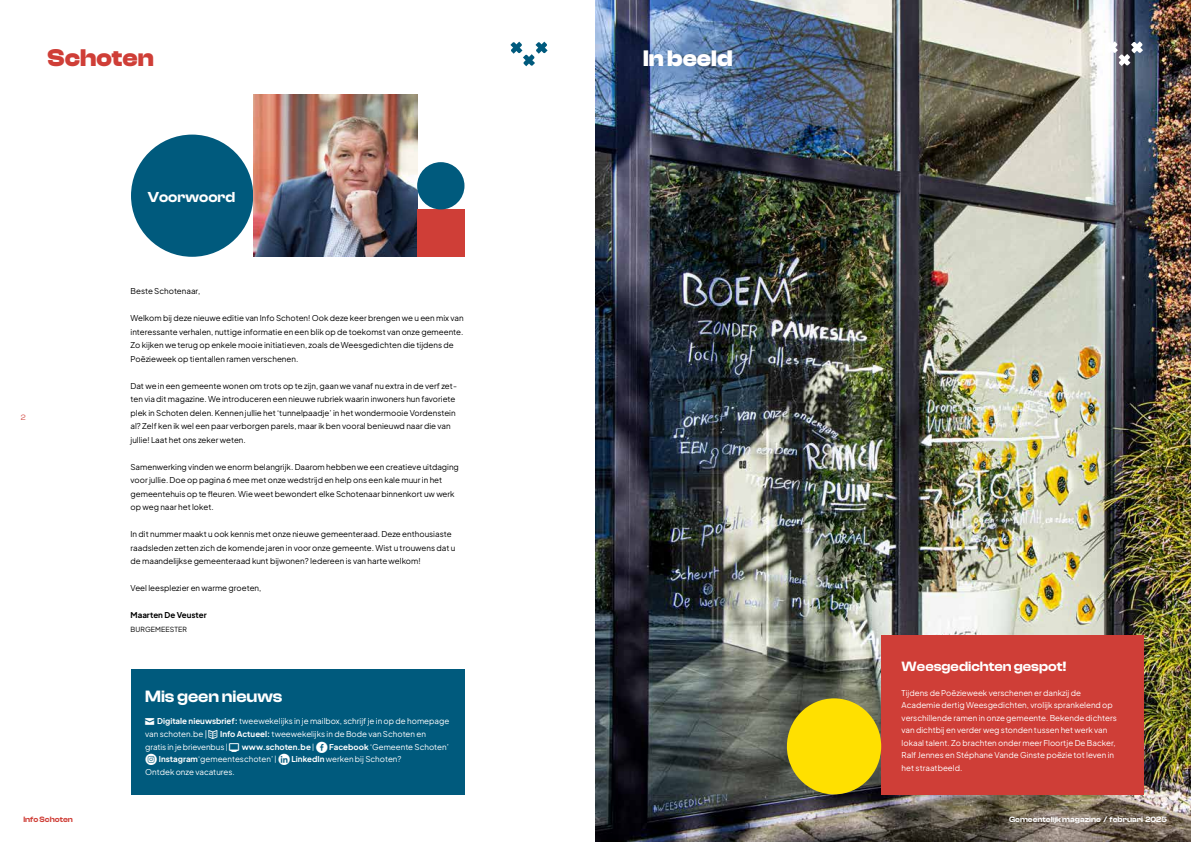
<style>
.page{position:relative;width:1191px;height:842px;background:#fff}
.page>*{position:absolute;margin:0;border:0;box-sizing:border-box;transform-origin:0 0}
.t1{font:700 25px "Clash Display";color:#cf3e37}
.t2{font:700 23.3px "Clash Display";color:#fff}
.t3{font:600 17px "Clash Display";color:#fff}
.t4{font:600 15px "Clash Display";color:#fff}
.t5{font:600 14px "Clash Display";color:#fff}
.t6{font:8px/13.5px "Plus Jakarta Sans";color:#000}
.t7{font:8px/12.5px "Plus Jakarta Sans";color:#fff}
.t8{font:600 8px "Clash Display";color:#fff}
.t9{font:700 8px "Plus Jakarta Sans";color:#000}
.t10{font:600 8px "Clash Display";color:#cf3e37}
.t11{font:8px "Clash Display";color:#cf3e37}
.t12{font:7px "Plus Jakarta Sans";letter-spacing:.01em;color:#000}
.s1{font-weight:700}
.s2{font-family:"Poppins";font-weight:300}
.s3{font-family:"Social Shapes";font-size:10px}
</style>
<div class="page">
<img style="left:595px;top:0;width:596px;height:842px">
<svg style="left:1105px;top:41px;width:38px;height:25px"></svg>
<svg style="left:510px;top:42px;width:37px;height:24px"></svg>
<div style="left:131px;top:135px;width:122px;height:122px;background:#005a7d;border-radius:50%"></div>
<img style="left:253px;top:94px;width:164px;height:163px">
<div style="left:417px;top:209px;width:47px;height:48px;background:#cf3e37"></div>
<div style="left:131px;top:669px;width:333px;height:125px;background:#005a7d"></div>
<div style="left:881px;top:635px;width:262px;height:159px;background:#cf3e37"></div>
<div style="left:787px;top:698px;width:94px;height:96px;background:#ffe000;border-radius:50%"></div>
<div style="left:417px;top:162px;width:47px;height:47px;background:#005a7d;border-radius:50%"></div>
<h1 class="t1" style="left:48px;top:44px;width:108px">Schoten</h1>
<h2 class="t2" style="left:643px;top:45px;width:91px">In beeld</h2>
<p class="t11" style="left:21px;top:413px;width:6px">2</p>
<h3 class="t4" style="left:148px;top:189px;width:89px">Voorwoord</h3>
<p class="t6" style="left:131px;top:284px;width:71px">Beste Schotenaar,</p>
<p class="t6" style="left:131px;top:311px;width:335px">Welkom bij deze nieuwe editie van Info Schoten! Ook deze keer brengen we u een mix van interessante verhalen, nuttige informatie en een blik op de toekomst van onze gemeente.<br>Zo kijken we terug op enkele mooie initiatieven, zoals de Weesgedichten die tijdens de Poëzieweek op tientallen ramen verschenen.</p>
<p class="t6" style="left:131px;top:378px;width:328px">Dat we in een gemeente wonen om trots op te zijn, gaan we vanaf nu extra in de verf zet&shy;ten via dit magazine. We introduceren een nieuwe rubriek waarin inwoners hun favoriete plek in Schoten delen. Kennen jullie het ‘tunnelpaadje’ in het wondermooie Vordenstein al? Zelf ken ik wel een paar verborgen parels, maar ik ben vooral benieuwd naar die van jullie! Laat het ons zeker weten.</p>
<p class="t6" style="left:131px;top:459px;width:330px">Samenwerking vinden we enorm belangrijk. Daarom hebben we een creatieve uitdaging voor jullie. Doe op pagina 6 mee met onze wedstrijd en help ons een kale muur in het gemeentehuis op te fleuren. Wie weet bewondert elke Schotenaar binnenkort uw werk op weg naar het loket.</p>
<p class="t6" style="left:131px;top:527px;width:326px">In dit nummer maakt u ook kennis met onze nieuwe gemeenteraad. Deze enthousiaste raadsleden zetten zich de komende jaren in voor onze gemeente. Wist u trouwens dat u de maandelijkse gemeenteraad kunt bijwonen? Iedereen is van harte welkom!</p>
<p class="t6" style="left:131px;top:581px;width:132px">Veel leesplezier en warme groeten,</p>
<p class="t9" style="left:131px;top:608px;width:78px">Maarten De Veuster</p>
<p class="t12" style="left:131px;top:623px;width:58px">BURGEMEESTER</p>
<h3 class="t3" style="left:145px;top:686px;width:139px">Mis geen nieuws</h3>
<p class="t7" style="left:145px;top:714px;width:306px;text-indent:12px"><span class="s1">Digitale nieuwsbrief:</span> tweewekelijks in je mailbox, schrijf je in op de homepage van schoten.be |</p>
<p class="t7" style="left:145px;top:727px;width:282px;text-indent:75px"><span class="s1">Info Actueel:</span> tweewekelijks in de Bode van Schoten en gratis in je brievenbus <span class="s2">|</span></p>
<p class="t7" style="left:145px;top:739px;width:305px;text-indent:97px"><span class="s1">www.schoten.be</span> <span class="s2">|</span> <span class="s3">G</span> <span class="s1">Facebook</span> ‘Gemeente Schoten’ <span class="s3">e</span> <span class="s1">Instagram</span>‘gemeenteschoten’ <span class="s2">|</span> <span class="s3">k</span> <span class="s1">LinkedIn</span> werken bij Schoten?<br>Ontdek onze vacatures.</p>
<h3 class="t5" style="left:901px;top:658px;width:167px">Weesgedichten gespot!</h3>
<p class="t7" style="left:901px;top:686px;width:217px">Tijdens de Poëzieweek verschenen er dankzij de Academie dertig Weesgedichten, vrolijk sprankelend op verschillende ramen in onze gemeente. Bekende dichters van dichtbij en verder weg stonden tussen het werk van lokaal talent. Zo brachten onder meer Floortje De Backer, Ralf Jennes en Stéphane Vande Ginste poëzie tot leven in het straatbeeld.</p>
<p class="t10" style="left:23px;top:815px;width:51px">Info Schoten</p>
<p class="t8" style="left:1009px;top:815px;width:159px">Gemeentelijk magazine / februari 2025</p>
</div>
